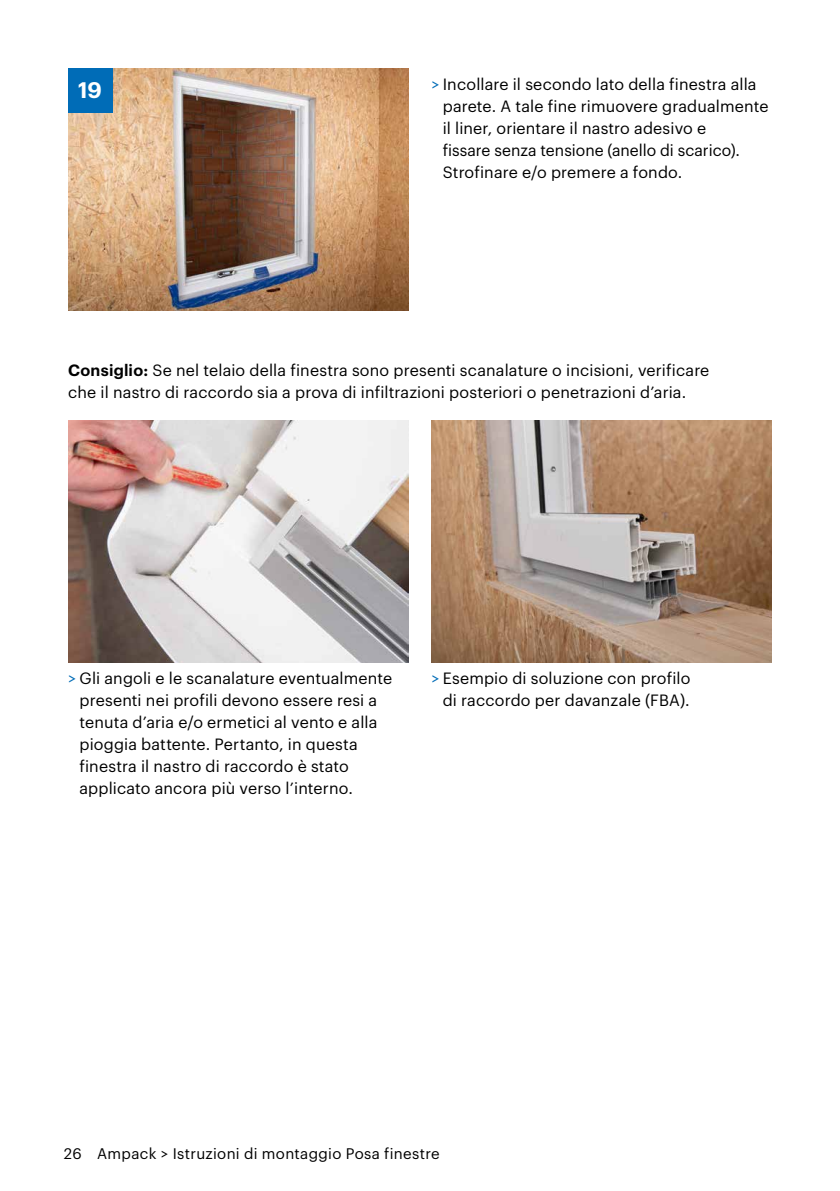
<style>
.page{position:relative;width:840px;height:1191px;background:#fff}
.page>*{position:absolute;margin:0;border:0;box-sizing:border-box;transform-origin:0 0}
.t1{font:600 22px "Graphik";color:#fff}
.t2{font:16px/22px "Graphik";letter-spacing:.01em;color:#000}
.t3{font:15px "Graphik";letter-spacing:.025em;color:#000}
.s1{color:#006cb7}
.s2{font-weight:600}
</style>
<div class="page">
<img style="left:431px;top:420px;width:340px;height:242px">
<img style="left:68px;top:420px;width:340px;height:242px">
<img style="left:68px;top:68px;width:340px;height:242px">
<div style="left:68px;top:68px;width:44px;height:44px;background:#006cb7"></div>
<h1 class="t1" style="left:78px;top:73px;width:25px">19</h1>
<p class="t2" style="left:442px;top:72px;width:327px;text-indent:-11px"><span class="s1">&gt;</span> Incollare il secondo lato della finestra alla parete. A tale fine rimuovere gradualmente il liner, orientare il nastro adesivo e<br>fissare senza tensione (anello di scarico).<br>Strofinare e/o premere a fondo.</p>
<p class="t2" style="left:68px;top:358px;width:642px"><span class="s2">Consiglio:</span> Se nel telaio della finestra sono presenti scanalature o incisioni, verificare che il nastro di raccordo sia a prova di infiltrazioni posteriori o penetrazioni d’aria.</p>
<p class="t2" style="left:79px;top:666px;width:314px;text-indent:-11px"><span class="s1">&gt;</span> Gli angoli e le scanalature eventualmente presenti nei profili devono essere resi a tenuta d’aria e/o ermetici al vento e alla pioggia battente. Pertanto, in questa finestra il nastro di raccordo è stato applicato ancora più verso l’interno.</p>
<p class="t2" style="left:431px;top:666px;width:260px;text-align:right"><span class="s1">&gt;</span> Esempio di soluzione con profilo di raccordo per davanzale (FBA).</p>
<p class="t3" style="left:64px;top:1142px;width:377px">26 Ampack &gt; Istruzioni di montaggio Posa finestre</p>
</div>
